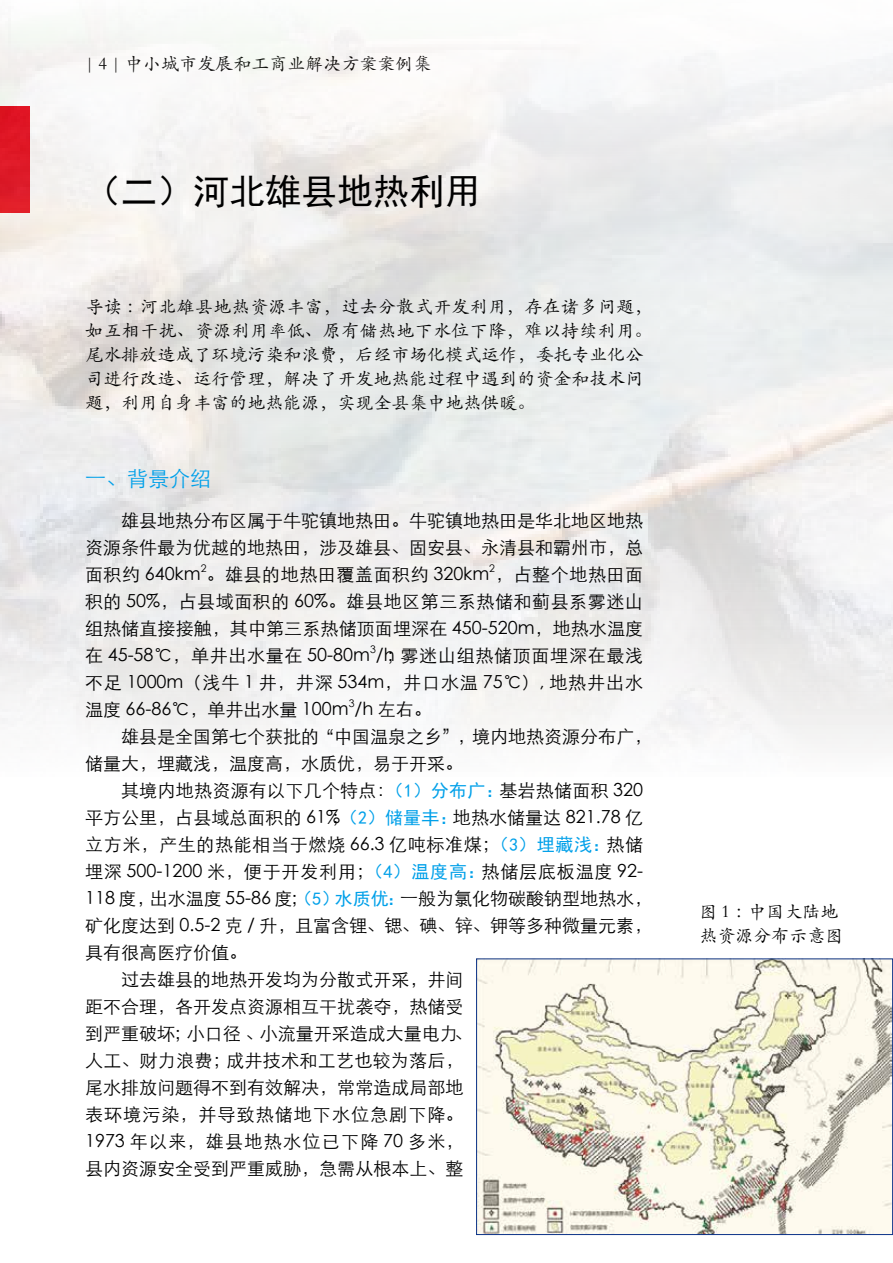
<style>
.page{position:relative;width:893px;height:1263px;background:#fff}
.page>*{position:absolute;margin:0;border:0;box-sizing:border-box;transform-origin:0 0}
.t1{font:36px "Sim Hei";color:#000}
.t2{font:21px "ST Xihei";color:#00a0e9}
.t3{font:18px/27px "ST Xihei";color:#000;text-align:justify}
.t4{font:18px/24px "ST Kaiti";color:#000}
.t5{font:18px "ST Xihei";letter-spacing:.045em;color:#000}
.t6{font:18px "ST Xihei";letter-spacing:.035em;color:#000}
.t7{font:18px "ST Xihei";letter-spacing:.075em;color:#000}
.t8{font:18px "ST Xihei";letter-spacing:.06em;color:#000}
.t9{font:10.5px "ST Xihei";color:#000}
.s1{font-family:"Sim Hei";color:#00a0e9}
</style>
<div class="page">
<img style="left:0;top:23px;width:893px;height:721px">
<img style="left:478px;top:960px;width:413px;height:273px">
<div style="left:476px;top:958px;width:417px;height:277px;border:1px solid #0c3388"></div>
<p class="t4" style="left:85px;top:51px;width:347px">| 4 | 中小城市发展和工商业解决方案案例集</p>
<h1 class="t1" style="left:85px;top:173px;width:397px">（二）河北雄县地热利用</h1>
<p class="t4" style="left:85px;top:294px;width:568px">导读：河北雄县地热资源丰富，过去分散式开发利用，存在诸多问题，如互相干扰、资源利用率低、原有储热地下水位下降，难以持续利用。尾水排放造成了环境污染和浪费，后经市场化模式运作，委托专业化公司进行改造、运行管理，解决了开发地热能过程中遇到的资金和技术问题，利用自身丰富的地热能源，实现全县集中地热供暖。</p>
<p class="t2" style="left:85px;top:462px;width:127px">一、背景介绍</p>
<p class="t3" style="left:85px;top:506px;width:560px;text-indent:36px">雄县地热分布区属于牛驼镇地热田。牛驼镇地热田是华北地区地热资源条件最为优越的地热田，涉及雄县、固安县、永清县和霸州市，总面积约 640km 。雄县的地热田覆盖面积约 320km ，占整个地热田面</p>
<p class="t9" style="left:201px;top:561px;width:7px">2</p>
<p class="t9" style="left:489px;top:561px;width:7px">2</p>
<p class="t3" style="left:85px;top:587px;width:560px">积的 50%，占县域面积的 60%。雄县地区第三系热储和蓟县系雾迷山组热储直接接触，其中第三系热储顶面埋深在 450-520m，地热水温度在 45-58℃，单井出水量在 50-80m /h；雾迷山组热储顶面埋深在最浅</p>
<p class="t9" style="left:370px;top:642px;width:7px">3</p>
<p class="t3" style="left:85px;top:668px;width:559px">不足 1000m（浅牛 1 井，井深 534m，井口水温 75℃）, 地热井出水温度 66-86℃，单井出水量 100m /h 左右。</p>
<p class="t9" style="left:349px;top:696px;width:7px">3</p>
<p class="t3" style="left:85px;top:722px;width:569px;text-indent:36px">雄县是全国第七个获批的“中国温泉之乡”，境内地热资源分布广，储量大，埋藏浅，温度高，水质优，易于开采。</p>
<p class="t3" style="left:121px;top:776px;width:524px">其境内地热资源有以下几个特点：<span class="s1">（1）分布广：</span>基岩热储面积 320</p>
<p class="t3" style="left:85px;top:803px;width:560px">平方公里，占县域总面积的 61%；<span class="s1">（2）储量丰：</span>地热水储量达 821.78 亿</p>
<p class="t6" style="left:85px;top:831px;width:560px">立方米，产生的热能相当于燃烧 66.3 亿吨标准煤；<span class="s1">（3）埋藏浅：</span>热储</p>
<p class="t5" style="left:85px;top:858px;width:560px">埋深 500-1200 米，便于开发利用；<span class="s1">（4）温度高：</span>热储层底板温度 92-</p>
<p class="t3" style="left:85px;top:884px;width:569px">118 度，出水温度 55-86 度；<span class="s1">（5）水质优：</span>一般为氯化物碳酸钠型地热水，</p>
<p class="t3" style="left:85px;top:911px;width:569px">矿化度达到 0.5-2 克 / 升，且富含锂、锶、碘、锌、钾等多种微量元素，</p>
<p class="t3" style="left:85px;top:938px;width:163px">具有很高医疗价值。</p>
<p class="t3" style="left:121px;top:965px;width:344px">过去雄县的地热开发均为分散式开采，井间</p>
<p class="t3" style="left:85px;top:992px;width:380px">距不合理，各开发点资源相互干扰袭夺，热储受</p>
<p class="t3" style="left:85px;top:1019px;width:389px">到严重破坏；小口径 、小流量开采造成大量电力、</p>
<p class="t3" style="left:85px;top:1046px;width:380px">人工、财力浪费；成井技术和工艺也较为落后，</p>
<p class="t3" style="left:85px;top:1073px;width:380px">尾水排放问题得不到有效解决，常常造成局部地</p>
<p class="t8" style="left:85px;top:1101px;width:380px">表环境污染，并导致热储地下水位急剧下降。</p>
<p class="t7" style="left:85px;top:1128px;width:380px">1973 年以来，雄县地热水位已下降 70 多米，</p>
<p class="t3" style="left:85px;top:1154px;width:380px">县内资源安全受到严重威胁，急需从根本上、整</p>
<p class="t4" style="left:699px;top:899px;width:145px">图 1 ：中国大陆地热资源分布示意图</p>
</div>
